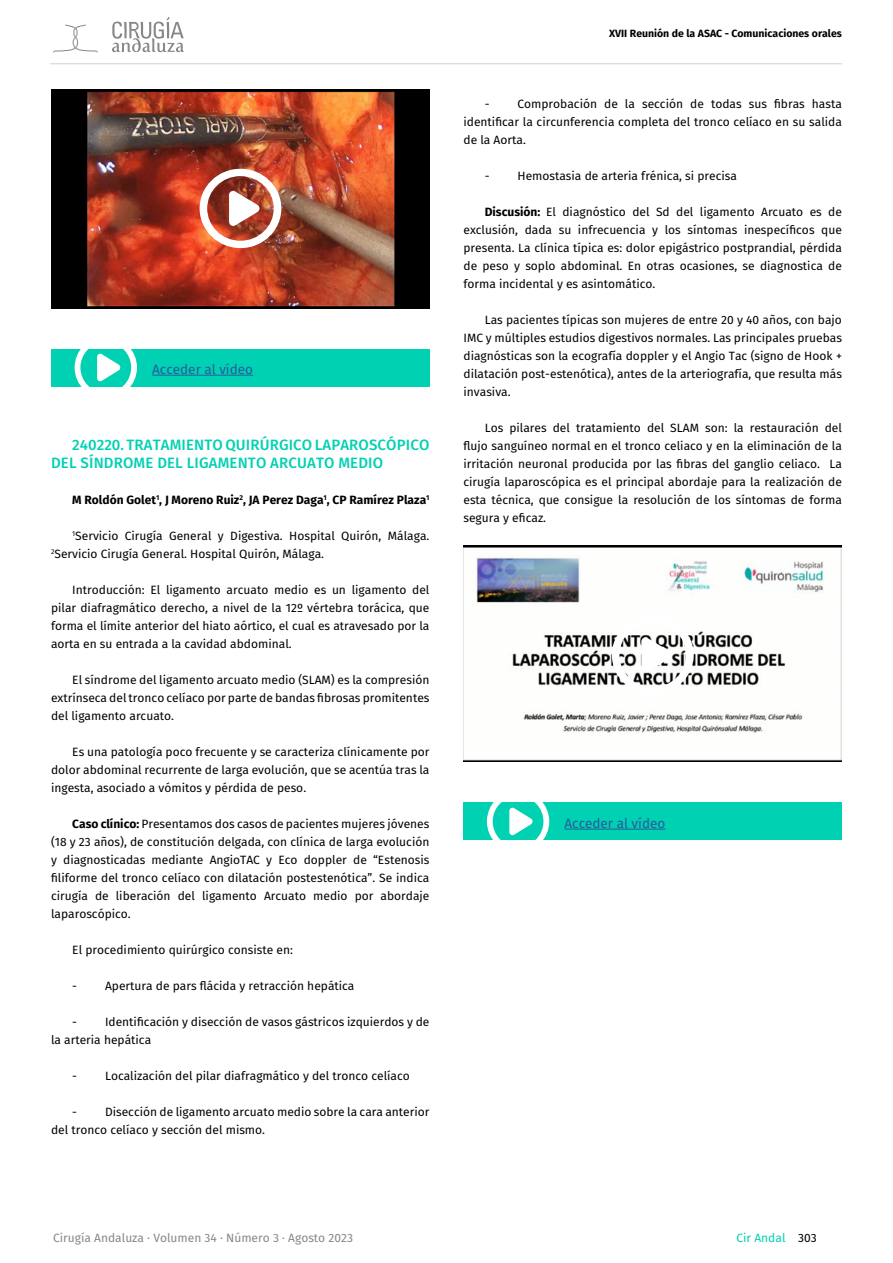
<style>
.page{position:relative;width:893px;height:1263px;background:#fff}
.page>*{position:absolute;margin:0;border:0;box-sizing:border-box;transform-origin:0 0}
.t1{font:500 15px/18px "Fira Sans";letter-spacing:.01em;color:#00d1b2}
.t2{font:13.5px "Fira Sans";color:#275b9b}
.t3{font:12px/18px "Fira Sans";color:#000;text-align:justify}
.t4{font:700 12px "Fira Sans";color:#000}
.t5{font:12px "Fira Sans";color:#878787}
.t6{font:12px "Fira Sans";color:#00d1b2}
.t7{font:700 10.5px "Fira Sans";color:#000}
.s1{font-weight:700}
.s2{color:#000}
</style>
<div class="page">
<svg style="left:53px;top:24px;width:45px;height:29px"></svg>
<svg style="left:112px;top:17px;width:72px;height:35px"></svg>
<hr style="left:50px;top:64px;width:792px;height:1px;background:#d1d1d1">
<img style="left:51px;top:89px;width:379px;height:220px">
<div style="left:51px;top:349px;width:379px;height:37px;background:#00d1b2"></div>
<svg style="left:75px;top:349px;width:62px;height:38px"></svg>
<hr style="left:152px;top:375px;width:101px;height:1px;background:#275b9b">
<img style="left:200px;top:169px;width:81px;height:79px">
<img style="left:463px;top:545px;width:379px;height:217px">
<div style="left:463px;top:803px;width:379px;height:37px;background:#00d1b2"></div>
<svg style="left:487px;top:802px;width:62px;height:38px"></svg>
<hr style="left:564px;top:829px;width:101px;height:1px;background:#275b9b">
<svg style="left:612px;top:615px;width:82px;height:80px"></svg>
<p class="t2" style="left:152px;top:359px;width:102px">Acceder al vídeo</p>
<p class="t1" style="left:51px;top:435px;width:380px;text-indent:21px">240220. TRATAMIENTO QUIRÚRGICO LAPAROSCÓPICO<br>DEL SÍNDROME DEL LIGAMENTO ARCUATO MEDIO</p>
<p class="t4" style="left:72px;top:490px;width:359px">M Roldón Golet<sup>1</sup>, J Moreno Ruiz<sup>2</sup>, JA Perez Daga<sup>1</sup>, CP Ramírez Plaza<sup>1</sup></p>
<p class="t3" style="left:51px;top:526px;width:380px;text-indent:21px"><sup>1</sup>Servicio Cirugía General y Digestiva. Hospital Quirón, Málaga.<br><sup>2</sup>Servicio Cirugía General. Hospital Quirón, Málaga.</p>
<p class="t3" style="left:51px;top:580px;width:380px;text-indent:21px">Introducción: El ligamento arcuato medio es un ligamento del pilar diafragmático derecho, a nivel de la 12º vértebra torácica, que forma el límite anterior del hiato aórtico, el cual es atravesado por la aorta en su entrada a la cavidad abdominal.</p>
<p class="t3" style="left:51px;top:670px;width:380px;text-indent:21px">El síndrome del ligamento arcuato medio (SLAM) es la compresión extrínseca del tronco celíaco por parte de bandas fibrosas promitentes del ligamento arcuato.</p>
<p class="t3" style="left:51px;top:742px;width:380px;text-indent:21px">Es una patología poco frecuente y se caracteriza clínicamente por dolor abdominal recurrente de larga evolución, que se acentúa tras la ingesta, asociado a vómitos y pérdida de peso.</p>
<p class="t3" style="left:51px;top:814px;width:380px;text-indent:21px"><span class="s1">Caso clínico:</span> Presentamos dos casos de pacientes mujeres jóvenes (18 y 23 años), de constitución delgada, con clínica de larga evolución y diagnosticadas mediante AngioTAC y Eco doppler de “Estenosis filiforme del tronco celíaco con dilatación postestenótica”. Se indica cirugía de liberación del ligamento Arcuato medio por abordaje laparoscópico.</p>
<p class="t3" style="left:72px;top:940px;width:222px">El procedimiento quirúrgico consiste en:</p>
<p class="t3" style="left:72px;top:976px;width:284px">- Apertura de pars flácida y retracción hepática</p>
<p class="t3" style="left:51px;top:1012px;width:380px;text-indent:21px">- Identificación y disección de vasos gástricos izquierdos y de la arteria hepática</p>
<p class="t3" style="left:72px;top:1066px;width:339px">- Localización del pilar diafragmático y del tronco celíaco</p>
<p class="t3" style="left:51px;top:1102px;width:380px;text-indent:21px">- Disección de ligamento arcuato medio sobre la cara anterior del tronco celíaco y sección del mismo.</p>
<p class="t7" style="left:609px;top:25px;width:234px">XVII Reunión de la ASAC - Comunicaciones orales</p>
<p class="t3" style="left:463px;top:94px;width:380px;text-indent:21px">- Comprobación de la sección de todas sus fibras hasta identificar la circunferencia completa del tronco celíaco en su salida de la Aorta.</p>
<p class="t3" style="left:485px;top:166px;width:254px">- Hemostasia de arteria frénica, si precisa</p>
<p class="t3" style="left:463px;top:202px;width:380px;text-indent:21px"><span class="s1">Discusión:</span> El diagnóstico del Sd del ligamento Arcuato es de exclusión, dada su infrecuencia y los síntomas inespecíficos que presenta. La clínica típica es: dolor epigástrico postprandial, pérdida de peso y soplo abdominal. En otras ocasiones, se diagnostica de forma incidental y es asintomático.</p>
<p class="t3" style="left:463px;top:310px;width:380px;text-indent:21px">Las pacientes típicas son mujeres de entre 20 y 40 años, con bajo IMC y múltiples estudios digestivos normales. Las principales pruebas diagnósticas son la ecografía doppler y el Angio Tac (signo de Hook + dilatación post-estenótica), antes de la arteriografía, que resulta más invasiva.</p>
<p class="t3" style="left:463px;top:418px;width:380px;text-indent:21px">Los pilares del tratamiento del SLAM son: la restauración del flujo sanguíneo normal en el tronco celiaco y en la eliminación de la irritación neuronal producida por las fibras del ganglio celiaco. La cirugía laparoscópica es el principal abordaje para la realización de esta técnica, que consigue la resolución de los síntomas de forma segura y eficaz.</p>
<p class="t2" style="left:564px;top:813px;width:102px">Acceder al vídeo</p>
<p class="t5" style="left:53px;top:1229px;width:301px">Cirugía Andaluza · Volumen 34 · Número 3 · Agosto 2023</p>
<p class="t6" style="left:736px;top:1229px;width:82px">Cir Andal <span class="s2">303</span></p>
</div>
